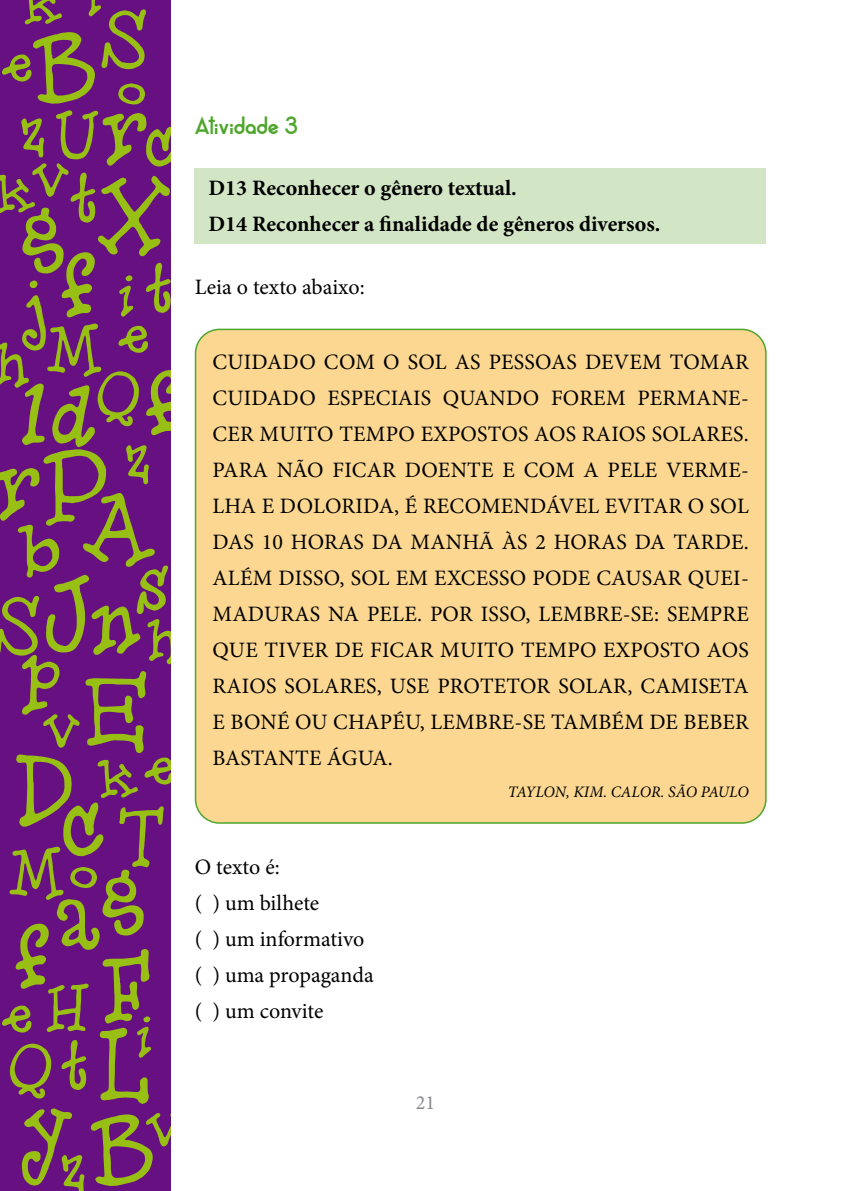
<style>
.page{position:relative;width:851px;height:1191px;background:#fff}
.page>*{position:absolute;margin:0;border:0;box-sizing:border-box;transform-origin:0 0}
.t1{font:111.2px "Hero Of Fools";color:#98bf13}
.t2{font:96.6px "Hero Of Fools";color:#98bf13}
.t3{font:91.6px "Hero Of Fools";color:#98bf13}
.t4{font:87.6px "Hero Of Fools";color:#98bf13}
.t5{font:85.8px "Hero Of Fools";color:#98bf13}
.t6{font:82.2px "Hero Of Fools";color:#98bf13}
.t7{font:72px/148.4px "Hero Of Fools";color:#98bf13;text-align:center}
.t8{font:22px/36px "Minion Pro";color:#000}
.t9{font:700 22px/36px "Minion Pro";color:#000}
.t10{font:22px "Alpaca Scarlett Demo";color:#4ea62c}
.t11{font:20px "Minion Pro";color:#89878c}
.t12{font:italic 16px "Minion Pro";letter-spacing:-.01em;color:#000}
</style>
<div class="page">
<div style="left:0;top:0;width:170px;height:1191px;background:#661081"></div>
<div style="left:195px;top:168px;width:570px;height:75px;background:#d2e5c5"></div>
<div style="left:195px;top:329px;width:570px;height:494px;background:#fbd791;border-radius:24px"></div>
<div style="left:195px;top:329px;width:571px;height:494px;border:2px solid #4ea62c;border-radius:24px"></div>
<h3 class="t7" style="left:20px;top:-71px;width:45px">k</h3>
<h3 class="t5" style="left:100px;top:-5px;width:50px">S</h3>
<h1 class="t1" style="left:31px;top:8px;width:69px">B</h1>
<h3 class="t7" style="left:1px;top:-12px;width:36px">e</h3>
<h3 class="t7" style="left:117px;top:18px;width:33px">o</h3>
<h3 class="t7" style="left:20px;top:57px;width:78px">zU</h3>
<h1 class="t1" style="left:100px;top:75px;width:52px">r</h1>
<h3 class="t6" style="left:144px;top:106px;width:36px">c</h3>
<h3 class="t7" style="left:31px;top:102px;width:41px">v</h3>
<h3 class="t5" style="left:69px;top:156px;width:32px">t</h3>
<h3 class="t7" style="left:-7px;top:117px;width:45px">k</h3>
<h1 class="t1" style="left:96px;top:158px;width:77px">X</h1>
<h1 class="t1" style="left:20px;top:176px;width:49px">g</h1>
<h1 class="t1" style="left:60px;top:229px;width:40px">f</h1>
<h3 class="t5" style="left:145px;top:246px;width:32px">t</h3>
<h3 class="t7" style="left:117px;top:219px;width:20px">i</h3>
<h3 class="t3" style="left:20px;top:260px;width:29px">j</h3>
<h3 class="t7" style="left:46px;top:274px;width:58px">M</h3>
<h3 class="t7" style="left:117px;top:259px;width:36px">e</h3>
<h3 class="t7" style="left:-6px;top:287px;width:34px">h</h3>
<h1 class="t1" style="left:145px;top:347px;width:40px">f</h1>
<h3 class="t7" style="left:96px;top:320px;width:47px">Q</h3>
<h1 class="t1" style="left:20px;top:355px;width:30px">l</h1>
<h1 class="t1" style="left:50px;top:361px;width:46px">d</h1>
<h3 class="t7" style="left:125px;top:384px;width:28px">z</h3>
<h1 class="t1" style="left:-7px;top:430px;width:117px">rP</h1>
<h1 class="t1" style="left:81px;top:471px;width:77px">A</h1>
<h3 class="t4" style="left:20px;top:504px;width:43px">b</h3>
<h3 class="t5" style="left:135px;top:542px;width:37px">s</h3>
<h1 class="t1" style="left:42px;top:555px;width:51px">J</h1>
<h3 class="t5" style="left:-7px;top:582px;width:50px">S</h3>
<h1 class="t1" style="left:89px;top:573px;width:56px">n</h1>
<h3 class="t7" style="left:146px;top:564px;width:34px">h</h3>
<h2 class="t2" style="left:20px;top:623px;width:43px">p</h2>
<h1 class="t1" style="left:83px;top:653px;width:67px">E</h1>
<h3 class="t7" style="left:42px;top:653px;width:60px">v o</h3>
<h1 class="t1" style="left:14px;top:729px;width:63px">D</h1>
<h3 class="t7" style="left:143px;top:691px;width:36px">e</h3>
<h3 class="t7" style="left:96px;top:702px;width:45px">k</h3>
<h1 class="t1" style="left:60px;top:774px;width:48px">c</h1>
<h3 class="t5" style="left:117px;top:794px;width:49px">T</h3>
<h3 class="t7" style="left:8px;top:797px;width:58px">M</h3>
<h1 class="t1" style="left:100px;top:838px;width:49px">g</h1>
<h1 class="t1" style="left:54px;top:864px;width:51px">a</h1>
<h1 class="t1" style="left:14px;top:900px;width:40px">f</h1>
<h1 class="t1" style="left:100px;top:929px;width:55px">F</h1>
<h3 class="t7" style="left:46px;top:931px;width:42px">H</h3>
<h3 class="t7" style="left:1px;top:939px;width:36px">e</h3>
<h3 class="t7" style="left:135px;top:960px;width:20px">i</h3>
<h1 class="t1" style="left:96px;top:1003px;width:55px">L</h1>
<h3 class="t5" style="left:60px;top:1023px;width:32px">t</h3>
<h3 class="t7" style="left:8px;top:992px;width:47px">Q</h3>
<h1 class="t1" style="left:20px;top:1077px;width:56px">y</h1>
<h3 class="t7" style="left:145px;top:1051px;width:41px">v</h3>
<h1 class="t1" style="left:89px;top:1090px;width:69px">B</h1>
<h3 class="t7" style="left:60px;top:1094px;width:28px">z</h3>
<p class="t10" style="left:195px;top:110px;width:105px">Atividade 3</p>
<p class="t9" style="left:208px;top:171px;width:453px">D13 Reconhecer o gênero textual.<br>D14 Reconhecer a finalidade de gêneros diversos.</p>
<p class="t8" style="left:195px;top:269px;width:171px">Leia o texto abaixo:</p>
<p class="t8" style="left:212px;top:344px;width:537px;text-align:justify">CUIDADO COM O SOL AS PESSOAS DEVEM TOMAR CUIDADO ESPECIAIS QUANDO FOREM PERMANE-CER MUITO TEMPO EXPOSTOS AOS RAIOS SOLARES.<br>PARA NÃO FICAR DOENTE E COM A PELE VERME-LHA E DOLORIDA, É RECOMENDÁVEL EVITAR O SOL DAS 10 HORAS DA MANHÃ ÀS 2 HORAS DA TARDE.<br>ALÉM DISSO, SOL EM EXCESSO PODE CAUSAR QUEI-MADURAS NA PELE. POR ISSO, LEMBRE-SE: SEMPRE QUE TIVER DE FICAR MUITO TEMPO EXPOSTO AOS RAIOS SOLARES, USE PROTETOR SOLAR, CAMISETA E BONÉ OU CHAPÉU, LEMBRE-SE TAMBÉM DE BEBER BASTANTE ÁGUA.</p>
<p class="t12" style="left:508px;top:782px;width:242px">TAYLON, KIM. CALOR. SÃO PAULO</p>
<p class="t8" style="left:195px;top:849px;width:180px">O texto é:<br>( ) um bilhete<br>( ) um informativo ( ) uma propaganda ( ) um convite</p>
<p class="t11" style="left:416px;top:1088px;width:21px">21</p>
</div>
